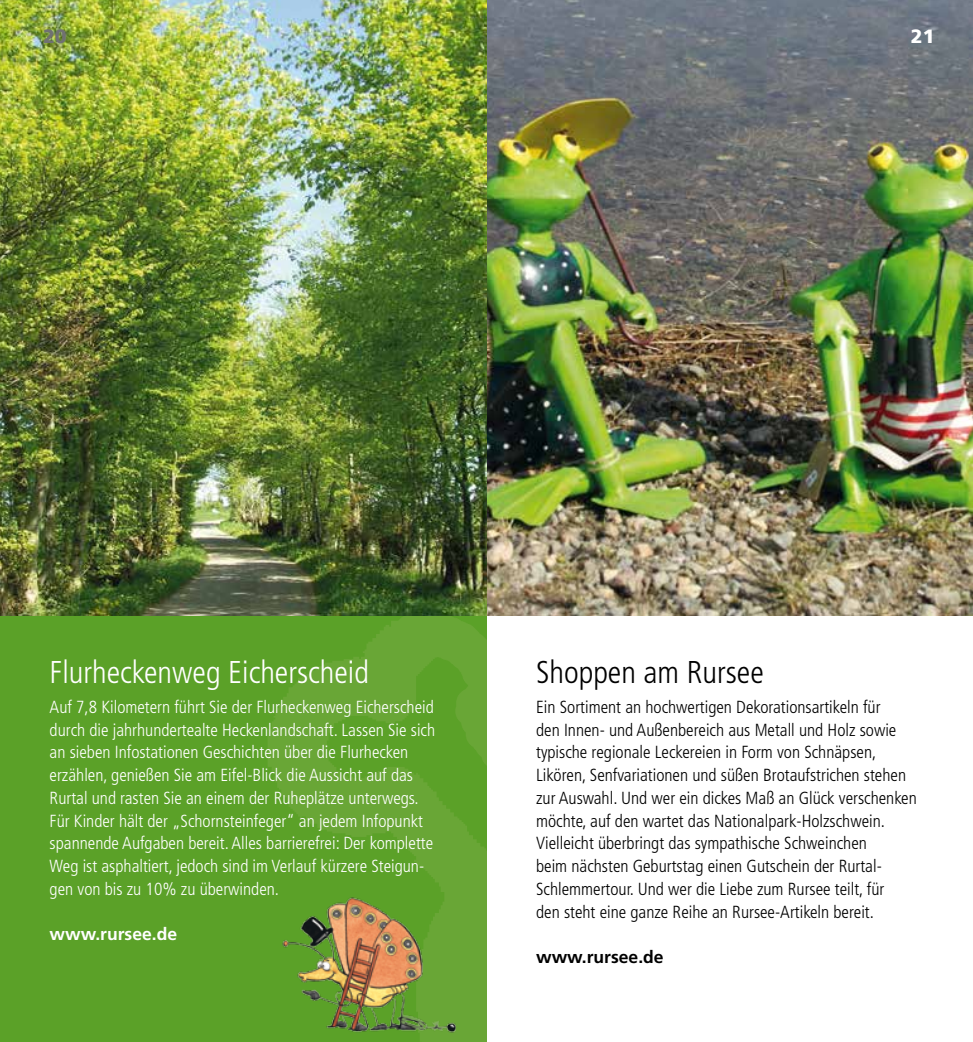
<style>
.page{position:relative;width:973px;height:1042px;background:#fff}
.page>*{position:absolute;margin:0;border:0;box-sizing:border-box;transform-origin:0 0}
.t1{font:300 condensed 31.5px "Frutiger LT Std";color:#fff}
.t2{font:300 condensed 31.5px "Frutiger LT Std";color:#000}
.t3{font:900 19.25px "Frutiger LT Std";color:#707172}
.t4{font:900 19.25px "Frutiger LT Std";color:#fff}
.t5{font:300 condensed 17.5px/22.8px "Frutiger LT Std";color:#000}
.t6{font:300 condensed 17.5px/22.8px "Frutiger LT Std";color:#fff}
.t7{font:700 17.5px "Frutiger LT Std";color:#fff}
.t8{font:700 17.5px "Frutiger LT Std";color:#000}
</style>
<div class="page">
<img style="left:486px;top:0;width:486px;height:615px">
<div style="left:0;top:600px;width:486px;height:442px;background:#5ba128"></div>
<img style="left:212px;top:615px;width:274px;height:427px">
<img style="left:0;top:0;width:486px;height:615px">
<img style="left:282px;top:895px;width:174px;height:139px">
<p class="t3" style="left:43px;top:24px;width:25px">20</p>
<p class="t4" style="left:910px;top:24px;width:25px">21</p>
<h1 class="t1" style="left:50px;top:654px;width:321px">Flurheckenweg Eicherscheid</h1>
<h1 class="t2" style="left:536px;top:654px;width:229px">Shoppen am Rursee</h1>
<p class="t6" style="left:50px;top:695px;width:387px">Auf 7,8 Kilometern führt Sie der Flurheckenweg Eicherscheid durch die jahrhundertealte Heckenlandschaft. Lassen Sie sich an sieben Infostationen Geschichten über die Flurhecken erzählen, genießen Sie am Eifel-Blick die Aussicht auf das Rurtal und rasten Sie an einem der Ruheplätze unterwegs.<br>Für Kinder hält der „Schornsteinfeger“ an jedem Infopunkt spannende Aufgaben bereit. Alles barrierefrei: Der komplette Weg ist asphaltiert, jedoch sind im Verlauf kürzere Steigun&shy;gen von bis zu 10% zu überwinden.</p>
<p class="t7" style="left:50px;top:924px;width:129px">www.rursee.de</p>
<p class="t5" style="left:536px;top:695px;width:382px">Ein Sortiment an hochwertigen Dekorationsartikeln für<br>den Innen- und Außenbereich aus Metall und Holz sowie typische regionale Leckereien in Form von Schnäpsen, Likören, Senfvariationen und süßen Brotaufstrichen stehen zur Auswahl. Und wer ein dickes Maß an Glück verschenken möchte, auf den wartet das Nationalpark-Holzschwein.<br>Vielleicht überbringt das sympathische Schweinchen<br>beim nächsten Geburtstag einen Gutschein der Rurtal-Schlemmertour. Und wer die Liebe zum Rursee teilt, für<br>den steht eine ganze Reihe an Rursee-Artikeln bereit.</p>
<p class="t8" style="left:536px;top:946px;width:129px">www.rursee.de</p>
</div>
